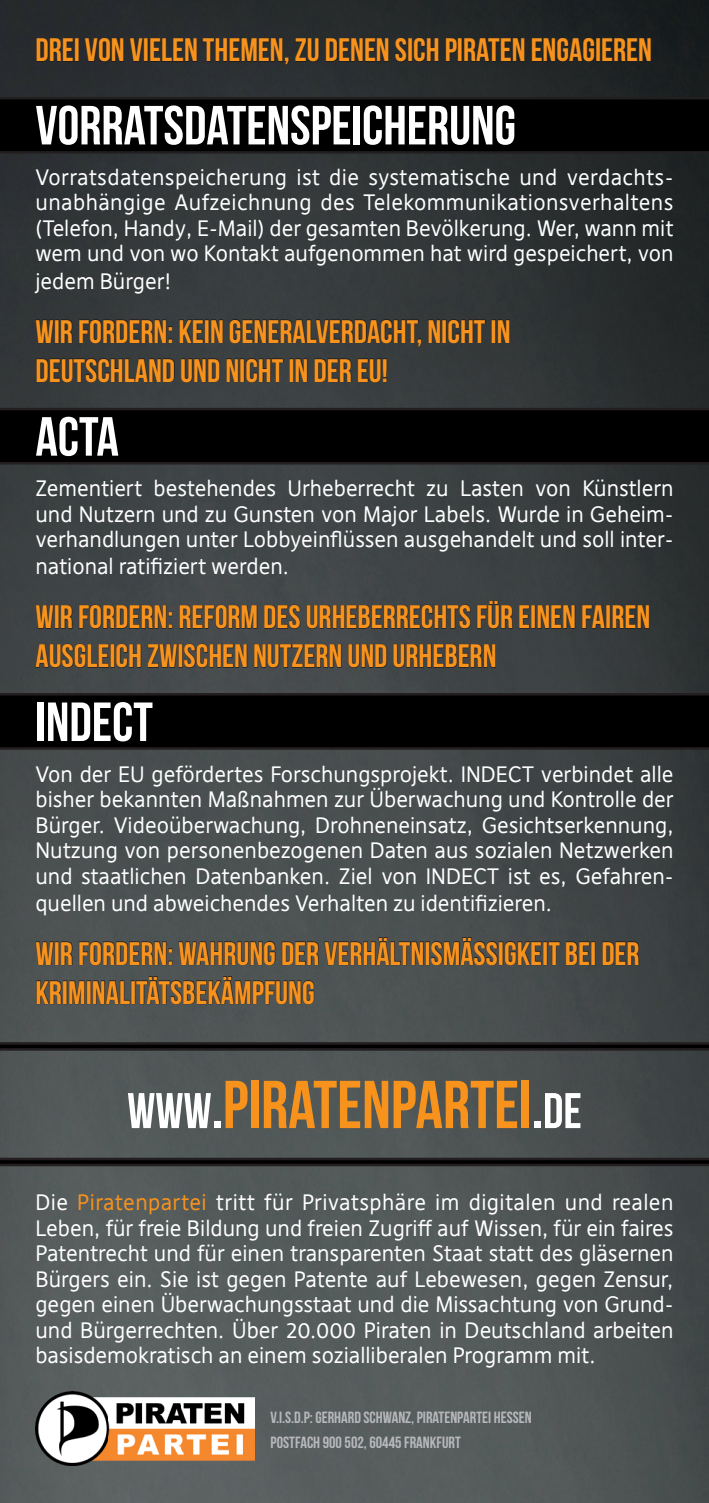
<style>
.page{position:relative;width:709px;height:1503px;background:#fff}
.page>*{position:absolute;margin:0;border:0;box-sizing:border-box;transform-origin:0 0}
.t1{font:67.5px "Bebas Neue";color:#f7931d}
.t2{font:55px "Bebas Neue";color:#fff}
.t3{font:32.5px/39px "Bebas Neue";color:#f7931d}
.t4{font:21.25px/26px "Deja Web";color:#fff;text-align:justify}
.t5{font:16.25px/25px "Bebas Neue";color:#b7b8bb}
.s1{font-size:50px;color:#fff}
.s2{font-size:60px;color:#fff}
.s3{color:#f7931d}
</style>
<div class="page">
<img style="left:0;top:0;width:709px;height:1502px">
<svg style="left:0;top:97px;width:709px;height:57px;background:#030203"></svg>
<svg style="left:35px;top:318px;width:19px;height:26px"></svg>
<div style="left:55px;top:320px;width:4px;height:22px;border:1px solid #231f20"></div>
<svg style="left:60px;top:318px;width:112px;height:26px;background:#303234"></svg>
<svg style="left:178px;top:318px;width:26px;height:26px"></svg>
<div style="left:205px;top:320px;width:4px;height:22px;border:1px solid #231f20"></div>
<svg style="left:210px;top:318px;width:231px;height:29px;background:#333536"></svg>
<div style="left:442px;top:320px;width:4px;height:22px;border:1px solid #231f20"></div>
<svg style="left:447px;top:318px;width:39px;height:26px"></svg>
<div style="left:492px;top:320px;width:3px;height:22px;border:1px solid #231f20"></div>
<svg style="left:496px;top:318px;width:14px;height:26px"></svg>
<svg style="left:35px;top:357px;width:204px;height:26px;background:#323435"></svg>
<div style="left:240px;top:359px;width:4px;height:22px;border:1px solid #231f20"></div>
<svg style="left:245px;top:357px;width:39px;height:26px"></svg>
<div style="left:290px;top:359px;width:3px;height:22px;border:1px solid #231f20"></div>
<svg style="left:295px;top:357px;width:93px;height:26px;background:#333637"></svg>
<svg style="left:0;top:408px;width:709px;height:56px;background:#020202"></svg>
<svg style="left:35px;top:604px;width:19px;height:25px"></svg>
<div style="left:55px;top:605px;width:4px;height:23px;border:1px solid #231f20"></div>
<svg style="left:60px;top:604px;width:112px;height:25px;background:#383a3c"></svg>
<svg style="left:178px;top:600px;width:352px;height:30px;background:#3a3d3e"></svg>
<div style="left:531px;top:605px;width:4px;height:23px;border:1px solid #231f20"></div>
<svg style="left:536px;top:604px;width:114px;height:25px;background:#313334"></svg>
<svg style="left:35px;top:643px;width:461px;height:26px;background:#3a3c3d"></svg>
<svg style="left:0;top:693px;width:709px;height:56px;background:#020202"></svg>
<svg style="left:35px;top:940px;width:19px;height:25px"></svg>
<div style="left:55px;top:941px;width:4px;height:23px;border:1px solid #231f20"></div>
<svg style="left:60px;top:940px;width:112px;height:26px;background:#414445"></svg>
<svg style="left:178px;top:936px;width:246px;height:30px;background:#424546"></svg>
<div style="left:426px;top:941px;width:3px;height:23px;border:1px solid #231f20"></div>
<svg style="left:430px;top:936px;width:68px;height:30px;background:#3f4242"></svg>
<div style="left:499px;top:941px;width:4px;height:23px;border:1px solid #231f20"></div>
<svg style="left:504px;top:940px;width:86px;height:26px;background:#3b3e3e"></svg>
<div style="left:591px;top:941px;width:4px;height:23px;border:1px solid #231f20"></div>
<svg style="left:601px;top:940px;width:39px;height:25px"></svg>
<svg style="left:35px;top:979px;width:51px;height:25px"></svg>
<div style="left:87px;top:980px;width:4px;height:23px;border:1px solid #231f20"></div>
<svg style="left:92px;top:975px;width:223px;height:30px;background:#434646"></svg>
<svg style="left:35px;top:37px;width:39px;height:26px"></svg>
<div style="left:75px;top:39px;width:4px;height:22px;border:1px solid #231f20"></div>
<svg style="left:84px;top:37px;width:323px;height:29px;background:#27292b"></svg>
<div style="left:408px;top:39px;width:4px;height:22px;border:1px solid #231f20"></div>
<svg style="left:413px;top:37px;width:26px;height:26px"></svg>
<div style="left:445px;top:37px;width:150px;height:26px;background:#232525"></div>
<div style="left:596px;top:39px;width:4px;height:22px;border:1px solid #231f20"></div>
<svg style="left:601px;top:37px;width:51px;height:26px"></svg>
<svg style="left:0;top:1042px;width:709px;height:8px;background:#141212"></svg>
<svg style="left:0;top:1157px;width:709px;height:9px;background:#181717"></svg>
<img style="left:35px;top:1391px;width:220px;height:74px">
<h3 class="t3" style="left:35px;top:30px;width:618px">DREI VON VIELEN THEMEN, ZU DENEN SICH PIRATEN ENGAGIEREN</h3>
<h2 class="t2" style="left:35px;top:95px;width:482px">VORRATSDATENSPEICHERUNG</h2>
<p class="t4" style="left:35px;top:165px;width:639px">Vorratsdatenspeicherung ist die systematische und verdachts&shy;unabhängige Aufzeichnung des Telekommunikationsverhaltens (Telefon, Handy, E-Mail) der gesamten Bevölkerung. Wer, wann mit wem und von wo Kontakt aufgenommen hat wird gespeichert, von jedem Bürger!</p>
<h3 class="t3" style="left:35px;top:311px;width:476px">WIR FORDERN: KEIN GENERALVERDACHT, NICHT IN<br>DEUTSCHLAND UND NICHT IN DER EU!</h3>
<h2 class="t2" style="left:35px;top:406px;width:85px">ACTA</h2>
<p class="t4" style="left:35px;top:476px;width:639px">Zementiert bestehendes Urheberrecht zu Lasten von Künstlern und Nutzern und zu Gunsten von Major Labels. Wurde in Geheim&shy;verhandlungen unter Lobbyeinflüssen ausgehandelt und soll inter&shy;national ratifiziert werden.</p>
<h3 class="t3" style="left:35px;top:597px;width:616px">WIR FORDERN: REFORM DES URHEBERRECHTS FÜR EINEN FAIREN<br>AUSGLEICH ZWISCHEN NUTZERN UND URHEBERN</h3>
<h2 class="t2" style="left:35px;top:692px;width:119px">INDECT</h2>
<p class="t4" style="left:35px;top:761px;width:639px">Von der EU gefördertes Forschungsprojekt. INDECT verbindet alle bisher bekannten Maßnahmen zur Überwachung und Kontrolle der Bürger. Videoüberwachung, Drohneneinsatz, Gesichtserkennung, Nutzung von personenbezogenen Daten aus sozialen Netzwerken und staatlichen Datenbanken. Ziel von INDECT ist es, Gefahren&shy;quellen und abweichendes Verhalten zu identifizieren.</p>
<h3 class="t3" style="left:35px;top:933px;width:605px">WIR FORDERN: WAHRUNG DER VERHÄLTNISMÄßIGKEIT BEI DER<br>KRIMINALITÄTSBEKÄMPFUNG</h3>
<h1 class="t1" style="left:127px;top:1067px;width:456px"><span class="s1">WWW</span><span class="s2">.</span>PIRATENPARTEI<span class="s2">.</span><span class="s1">DE</span></h1>
<p class="t4" style="left:35px;top:1190px;width:639px">Die <span class="s3">Piratenpartei</span> tritt für Privatsphäre im digitalen und realen Leben, für freie Bildung und freien Zugriff auf Wissen, für ein faires Patentrecht und für einen transparenten Staat statt des gläsernen Bürgers ein. Sie ist gegen Patente auf Lebewesen, gegen Zensur, gegen einen Überwachungsstaat und die Missachtung von Grund&shy;und Bürgerrechten. Über 20.000 Piraten in Deutschland arbeiten basisdemokratisch an einem sozialliberalen Programm mit.</p>
<p class="t5" style="left:270px;top:1404px;width:263px">V.I.S.D.P: GERHARD SCHWANZ, PIRATENPARTEI HESSEN<br>POSTFACH 900 502, 60445 FRANKFURT</p>
</div>
